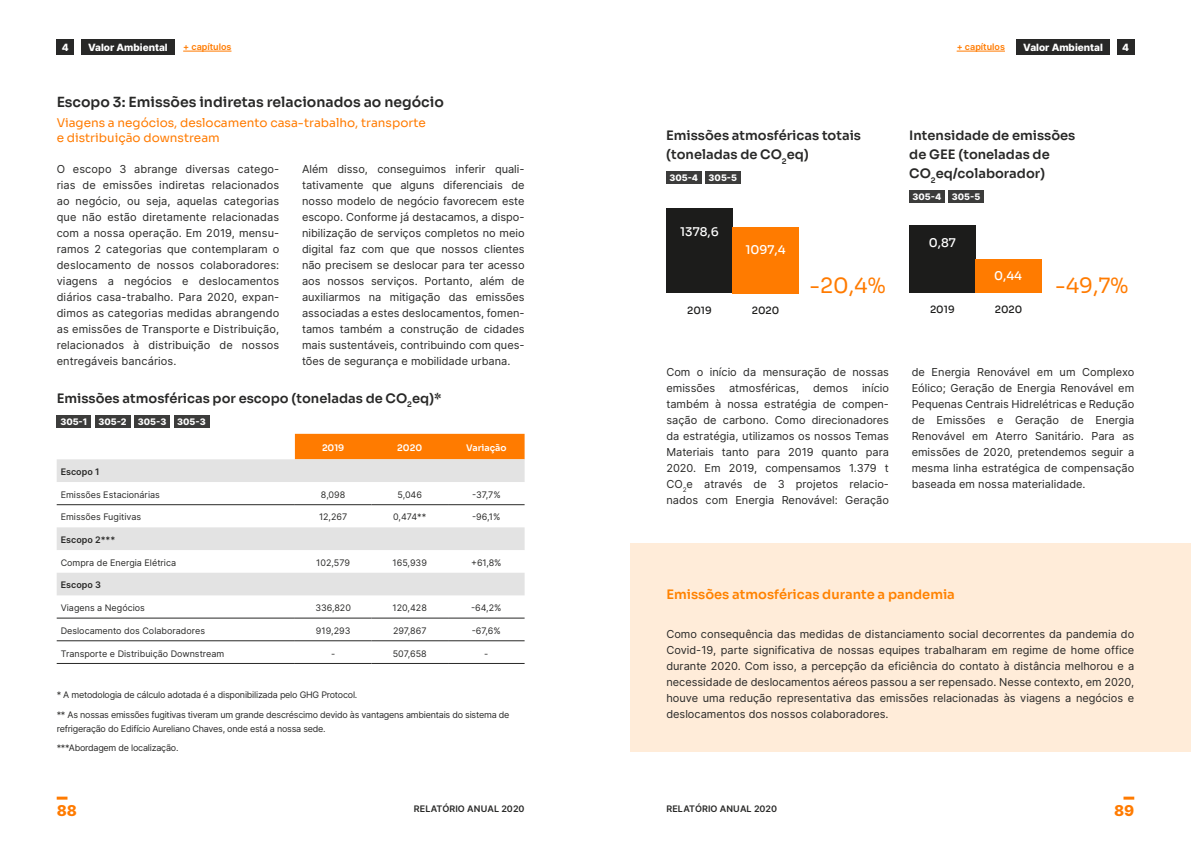
<style>
.page{position:relative;width:1191px;height:842px;background:#fff}
.page>*{position:absolute;margin:0;border:0;box-sizing:border-box;transform-origin:0 0}
.t1{font:21px "Sora";color:#ff7b00}
.t2{font:800 15px "Inter";color:#ff7b00}
.t3{font:14px "Sora";color:#282827}
.t4{font:13px/19px "Sora";color:#282827}
.t5{font:13px "Sora";color:#ff8200}
.t6{font:12px/15px "Sora";color:#ff7b00}
.t7{font:500 12px "Sora";color:#fff}
.t8{font:11px/16px "Inter";color:#282827;text-align:justify}
.t9{font:800 10px "Inter";color:#fff}
.t10{font:500 10px "Sora";color:#1c1c1b}
.t11{font:9px/19.7px "Inter";letter-spacing:-.025em;color:#282827}
.t12{font:9px "Inter";color:#282827}
.t13{font:600 9px "Inter";color:#282827}
.t14{font:800 9px "Inter";color:#fff}
.t15{font:600 9px "Inter";color:#ff7b00}
.t16{font:9px "Sora";color:#fff}
</style>
<div class="page">
<div style="left:57px;top:39px;width:17px;height:15px;background:#282827"></div>
<div style="left:81px;top:39px;width:94px;height:15px;background:#282827"></div>
<hr style="left:183px;top:51px;width:48px;height:1px;background:#ff7b00">
<svg style="left:57px;top:797px;width:10px;height:3px"></svg>
<svg style="left:1123px;top:797px;width:11px;height:3px"></svg>
<div style="left:1117px;top:39px;width:17px;height:15px;background:#282827"></div>
<div style="left:1016px;top:39px;width:93px;height:15px;background:#282827"></div>
<hr style="left:956px;top:51px;width:49px;height:1px;background:#ff7b00">
<div style="left:57px;top:415px;width:34px;height:12px;background:#3c3c3b"></div>
<div style="left:95px;top:415px;width:35px;height:12px;background:#3c3c3b"></div>
<div style="left:134px;top:415px;width:36px;height:12px;background:#3c3c3b"></div>
<div style="left:174px;top:415px;width:35px;height:12px;background:#3c3c3b"></div>
<div style="left:909px;top:190px;width:35px;height:13px;background:#3c3c3b"></div>
<div style="left:948px;top:190px;width:35px;height:13px;background:#3c3c3b"></div>
<div style="left:666px;top:171px;width:35px;height:13px;background:#3c3c3b"></div>
<div style="left:705px;top:171px;width:35px;height:13px;background:#3c3c3b"></div>
<div style="left:909px;top:225px;width:66px;height:68px;background:#1c1c1b"></div>
<div style="left:975px;top:259px;width:66px;height:34px;background:#ff7b00"></div>
<div style="left:630px;top:543px;width:561px;height:208px;background:#ffecd9"></div>
<div style="left:295px;top:434px;width:229px;height:25px;background:#ff7b00"></div>
<svg style="left:57px;top:459px;width:467px;height:136px"></svg>
<hr style="left:57px;top:504px;width:238px;height:1px;background:#282827">
<hr style="left:295px;top:504px;width:76px;height:1px;background:#282827">
<hr style="left:371px;top:504px;width:77px;height:1px;background:#282827">
<hr style="left:448px;top:504px;width:76px;height:1px;background:#282827">
<hr style="left:57px;top:618px;width:238px;height:1px;background:#282827">
<hr style="left:295px;top:618px;width:76px;height:1px;background:#282827">
<hr style="left:371px;top:618px;width:77px;height:1px;background:#282827">
<hr style="left:448px;top:618px;width:76px;height:1px;background:#282827">
<hr style="left:57px;top:640px;width:238px;height:1px;background:#282827">
<hr style="left:295px;top:640px;width:76px;height:1px;background:#282827">
<hr style="left:371px;top:640px;width:77px;height:1px;background:#282827">
<hr style="left:448px;top:640px;width:76px;height:1px;background:#282827">
<hr style="left:57px;top:663px;width:238px;height:1px;background:#282827">
<hr style="left:295px;top:663px;width:76px;height:1px;background:#282827">
<hr style="left:371px;top:663px;width:77px;height:1px;background:#282827">
<hr style="left:448px;top:663px;width:76px;height:1px;background:#282827">
<div style="left:666px;top:208px;width:66px;height:85px;background:#1c1c1b"></div>
<div style="left:732px;top:227px;width:66px;height:66px;background:#ff7b00"></div>
<p class="t9" style="left:62px;top:40px;width:8px">4</p>
<p class="t9" style="left:88px;top:40px;width:81px">Valor Ambiental</p>
<p class="t15" style="left:183px;top:40px;width:50px">+ capítulos</p>
<p class="t3" style="left:57px;top:90px;width:389px">Escopo 3: Emissões indiretas relacionados ao negócio</p>
<p class="t6" style="left:57px;top:115px;width:371px">Viagens a negócios, deslocamento casa-trabalho, transporte e distribuição downstream</p>
<p class="t8" style="left:57px;top:160px;width:224px">O escopo 3 abrange diversas catego&shy;rias de emissões indiretas relacionados ao negócio, ou seja, aquelas categorias que não estão diretamente relacionadas com a nossa operação. Em 2019, mensu&shy;ramos 2 categorias que contemplaram o deslocamento de nossos colaboradores: viagens a negócios e deslocamentos diários casa-trabalho. Para 2020, expan&shy;dimos as categorias medidas abrangendo as emissões de Transporte e Distribuição, relacionados à distribuição de nossos entregáveis bancários.</p>
<p class="t8" style="left:302px;top:160px;width:224px">Além disso, conseguimos inferir quali&shy;tativamente que alguns diferenciais de nosso modelo de negócio favorecem este escopo. Conforme já destacamos, a dispo&shy;nibilização de serviços completos no meio digital faz com que que nossos clientes não precisem se deslocar para ter acesso aos nossos serviços. Portanto, além de auxiliarmos na mitigação das emissões associadas a estes deslocamentos, fomen&shy;tamos também a construção de cidades mais sustentáveis, contribuindo com ques&shy;tões de segurança e mobilidade urbana.</p>
<p class="t4" style="left:57px;top:388px;width:386px">Emissões atmosféricas por escopo (toneladas de CO<sub>2</sub>eq)*</p>
<p class="t14" style="left:60px;top:415px;width:68px">305-1 305-2</p>
<p class="t14" style="left:138px;top:415px;width:69px">305-3 305-3</p>
<p class="t16" style="left:322px;top:440px;width:24px">2019</p>
<p class="t16" style="left:397px;top:440px;width:26px">2020</p>
<p class="t16" style="left:466px;top:440px;width:42px">Variação</p>
<p class="t13" style="left:61px;top:465px;width:40px">Escopo 1</p>
<p class="t12" style="left:61px;top:488px;width:101px">Emissões Estacionárias</p>
<p class="t11" style="left:321px;top:484px;width:26px">8,098</p>
<p class="t11" style="left:397px;top:484px;width:26px">5,046</p>
<p class="t11" style="left:472px;top:484px;width:30px">-37,7%</p>
<p class="t12" style="left:61px;top:511px;width:82px">Emissões Fugitivas</p>
<p class="t11" style="left:319px;top:507px;width:30px">12,267</p>
<p class="t11" style="left:393px;top:507px;width:35px">0,474**</p>
<p class="t11" style="left:472px;top:507px;width:30px">-96,1%</p>
<p class="t13" style="left:61px;top:533px;width:56px">Escopo 2***</p>
<p class="t12" style="left:61px;top:556px;width:117px">Compra de Energia Elétrica</p>
<p class="t11" style="left:316px;top:552px;width:35px">102,579</p>
<p class="t11" style="left:392px;top:552px;width:36px">165,939</p>
<p class="t11" style="left:471px;top:552px;width:32px">+61,8%</p>
<p class="t13" style="left:61px;top:579px;width:42px">Escopo 3</p>
<p class="t12" style="left:61px;top:601px;width:86px">Viagens a Negócios</p>
<p class="t11" style="left:315px;top:598px;width:37px">336,820</p>
<p class="t11" style="left:392px;top:598px;width:36px">120,428</p>
<p class="t11" style="left:471px;top:598px;width:32px">-64,2%</p>
<p class="t12" style="left:61px;top:624px;width:146px">Deslocamento dos Colaboradores</p>
<p class="t11" style="left:316px;top:620px;width:36px">919,293</p>
<p class="t11" style="left:393px;top:620px;width:35px">297,867</p>
<p class="t11" style="left:472px;top:620px;width:30px">-67,6%</p>
<p class="t12" style="left:61px;top:647px;width:165px">Transporte e Distribuição Downstream</p>
<p class="t11" style="left:331px;top:643px;width:6px">-</p>
<p class="t11" style="left:393px;top:643px;width:35px">507,658</p>
<p class="t11" style="left:484px;top:643px;width:6px">-</p>
<p class="t11" style="left:57px;top:684px;width:454px">* A metodologia de cálculo adotada é a disponibilizada pelo GHG Protocol.<br>** As nossas emissões fugitivas tiveram um grande descréscimo devido às vantagens ambientais do sistema de</p>
<p class="t11" style="left:57px;top:718px;width:270px">refrigeração do Edifício Aureliano Chaves, onde está a nossa sede. ***Abordagem de localização.</p>
<p class="t15" style="left:956px;top:40px;width:50px">+ capítulos</p>
<p class="t9" style="left:1023px;top:40px;width:81px">Valor Ambiental</p>
<p class="t9" style="left:1122px;top:40px;width:8px">4</p>
<p class="t4" style="left:666px;top:125px;width:196px">Emissões atmosféricas totais (toneladas de CO<sub>2</sub>eq)</p>
<p class="t14" style="left:669px;top:171px;width:69px">305-4 305-5</p>
<p class="t7" style="left:680px;top:222px;width:40px">1378,6</p>
<p class="t7" style="left:745px;top:240px;width:42px">1097,4</p>
<p class="t10" style="left:687px;top:302px;width:26px">2019</p>
<p class="t10" style="left:752px;top:302px;width:29px">2020</p>
<h1 class="t1" style="left:809px;top:268px;width:77px">-20,4%</h1>
<p class="t4" style="left:909px;top:125px;width:168px">Intensidade de emissões de GEE (toneladas de<br>CO<sub>2</sub>eq/colaborador)</p>
<p class="t14" style="left:912px;top:190px;width:69px">305-4 305-5</p>
<p class="t7" style="left:929px;top:232px;width:28px">0,87</p>
<p class="t7" style="left:994px;top:266px;width:29px">0,44</p>
<p class="t10" style="left:930px;top:302px;width:26px">2019</p>
<p class="t10" style="left:994px;top:302px;width:29px">2020</p>
<h1 class="t1" style="left:1055px;top:268px;width:75px">-49,7%</h1>
<p class="t8" style="left:666px;top:364px;width:224px">Com o início da mensuração de nossas emissões</p>
<p class="t8" style="left:666px;top:380px;width:224px;text-indent:196px">início também à nossa estratégia de compen&shy;sação de carbono. Como direcionadores da estratégia, utilizamos os nossos Temas Materiais tanto para 2019 quanto para 2020. Em 2019, compensamos 1.379 t CO<sub>2</sub>e através de 3 projetos relacio&shy;nados com Energia Renovável: Geração</p>
<p class="t8" style="left:729px;top:380px;width:72px">atmosféricas,</p>
<p class="t8" style="left:813px;top:380px;width:37px">demos</p>
<p class="t8" style="left:911px;top:364px;width:224px">de Energia Renovável em um Complexo Eólico; Geração de Energia Renovável em Pequenas Centrais Hidrelétricas e Redução de Emissões e Geração de Energia Renovável em Aterro Sanitário. Para as emissões de 2020, pretendemos seguir a mesma linha estratégica de compensação baseada em nossa materialidade.</p>
<p class="t5" style="left:666px;top:584px;width:290px">Emissões atmosféricas durante a pandemia</p>
<p class="t8" style="left:666px;top:626px;width:469px">Como consequência das medidas de distanciamento social decorrentes da pandemia do Covid-19, parte significativa de nossas equipes trabalharam em regime de home office durante 2020. Com isso, a percepção da eficiência do contato à distância melhorou e a necessidade de deslocamentos aéreos passou a ser repensado. Nesse contexto, em 2020, houve uma redução representativa das emissões relacionadas às viagens a negócios e deslocamentos dos nossos colaboradores.</p>
<h2 class="t2" style="left:57px;top:799px;width:22px">88</h2>
<p class="t13" style="left:414px;top:802px;width:112px">RELATÓRIO ANUAL 2020</p>
<p class="t13" style="left:666px;top:802px;width:112px">RELATÓRIO ANUAL 2020</p>
<h2 class="t2" style="left:1114px;top:799px;width:22px">89</h2>
</div>
